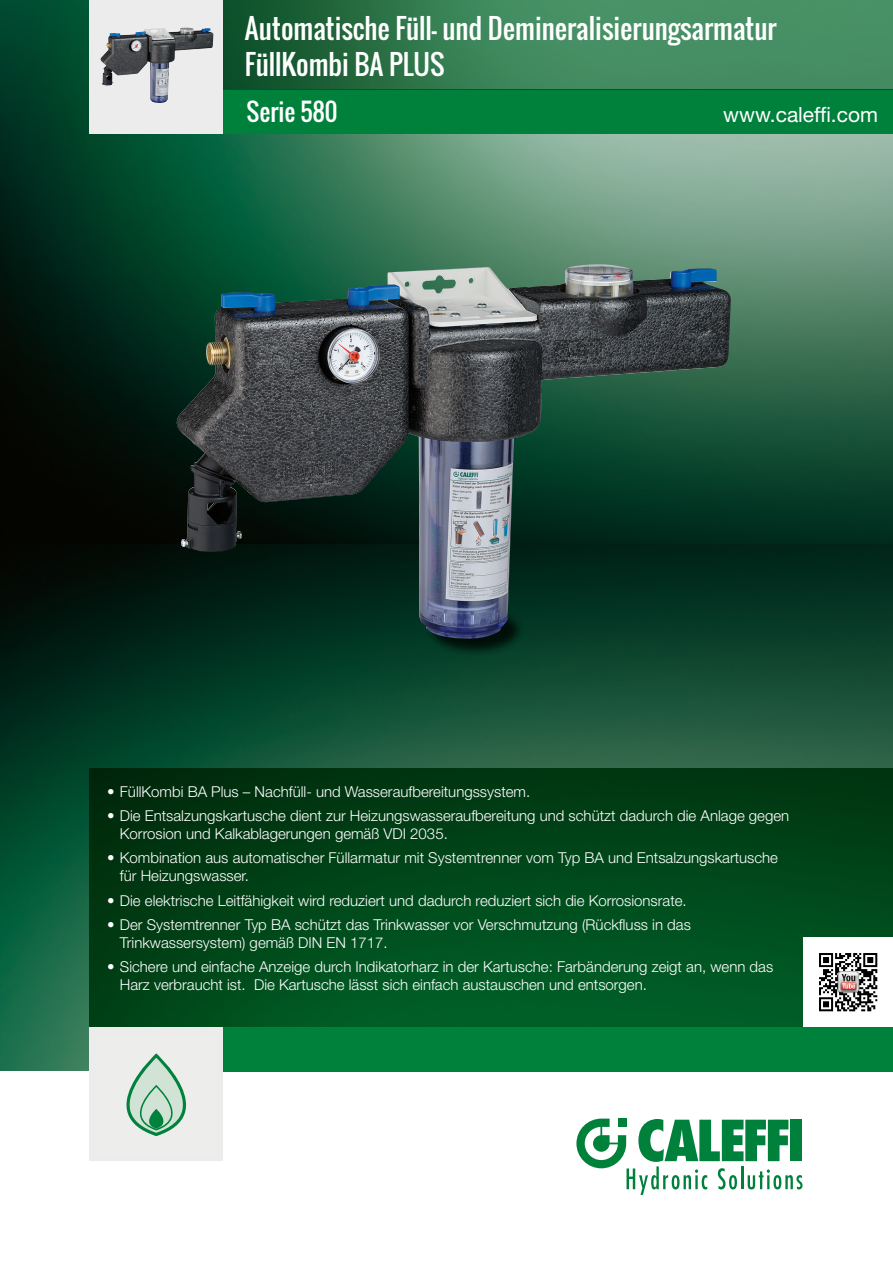
<style>
.page{position:relative;width:893px;height:1263px;background:#fff}
.page>*{position:absolute;margin:0;border:0;box-sizing:border-box;transform-origin:0 0}
.Subhead{font:27px "Oswald";color:#fff}
.Subhead-2{font:24px "Oswald";color:#fff}
.t1{font:21px "Helvetica Neue LT Std";color:#fff}
.Body_bullett{font:300 15px/18px "Helvetica Neue LT Std";color:#fff}
</style>
<div class="page">
<img style="left:0;top:0;width:893px;height:545px">
<img style="left:0;top:545px;width:893px;height:526px">
<svg style="left:576px;top:1118px;width:226px;height:77px"></svg>
<svg style="left:89px;top:768px;width:804px;height:259px;background:#004619"></svg>
<div style="left:89px;top:89px;width:804px;height:45px;background:#00813b"></div>
<svg style="left:223px;top:0;width:670px;height:89px;background:#387f55"></svg>
<div style="left:89px;top:1027px;width:804px;height:44px;background:#00813b"></div>
<div style="left:89px;top:1027px;width:134px;height:134px;background:#ececec"></div>
<svg style="left:126px;top:1053px;width:60px;height:83px"></svg>
<div style="left:89px;top:0;width:134px;height:134px;background:#ececec"></div>
<img style="left:100px;top:28px;width:81px;height:58px">
<div style="left:426px;top:603px;width:98px;height:54px;background:#000;opacity:.75"></div>
<svg style="left:423px;top:601px;width:83px;height:37px;background:#4e5782"></svg>
<img style="left:174px;top:266px;width:399px;height:286px">
<div style="left:804px;top:938px;width:89px;height:89px;background:#fff"></div>
<img style="left:819px;top:953px;width:59px;height:59px">
<img style="left:837px;top:971px;width:23px;height:23px">
<div style="left:838px;top:971px;width:21px;height:21px;border:1px solid #b3b2b3;border-radius:3px"></div>
<svg style="left:838px;top:971px;width:20px;height:21px"></svg>
<p class="Subhead" style="left:245px;top:8px;width:533px">Automatische Füll- und Demineralisierungsarmatur</p>
<p class="Subhead" style="left:245px;top:44px;width:201px">FüllKombi BA PLUS</p>
<p class="Subhead-2" style="left:247px;top:94px;width:92px">Serie 580</p>
<p class="t1" style="left:723px;top:102px;width:156px">www.caleffi.com</p>
<p class="Body_bullett" style="left:107px;top:782px;width:425px">• FüllKombi BA Plus – Nachfüll- und Wasseraufbereitungssystem.</p>
<p class="Body_bullett" style="left:120px;top:806px;width:671px;text-indent:-13px">• Die Entsalzungskartusche dient zur Heizungswasseraufbereitung und schützt dadurch die Anlage gegen<br>Korrosion und Kalkablagerungen gemäß VDI 2035.</p>
<p class="Body_bullett" style="left:120px;top:849px;width:660px;text-indent:-13px">• Kombination aus automatischer Füllarmatur mit Systemtrenner vom Typ BA und Entsalzungskartusche für Heizungswasser.</p>
<p class="Body_bullett" style="left:107px;top:891px;width:581px">• Die elektrische Leitfähigkeit wird reduziert und dadurch reduziert sich die Korrosionsrate.</p>
<p class="Body_bullett" style="left:120px;top:915px;width:572px;text-indent:-13px">• Der Systemtrenner Typ BA schützt das Trinkwasser vor Verschmutzung (Rückfluss in das<br>Trinkwassersystem) gemäß DIN EN 1717.</p>
<p class="Body_bullett" style="left:120px;top:958px;width:655px;text-indent:-13px">• Sichere und einfache Anzeige durch Indikatorharz in der Kartusche: Farbänderung zeigt an, wenn das<br>Harz verbraucht ist. Die Kartusche lässt sich einfach austauschen und entsorgen.</p>
</div>
